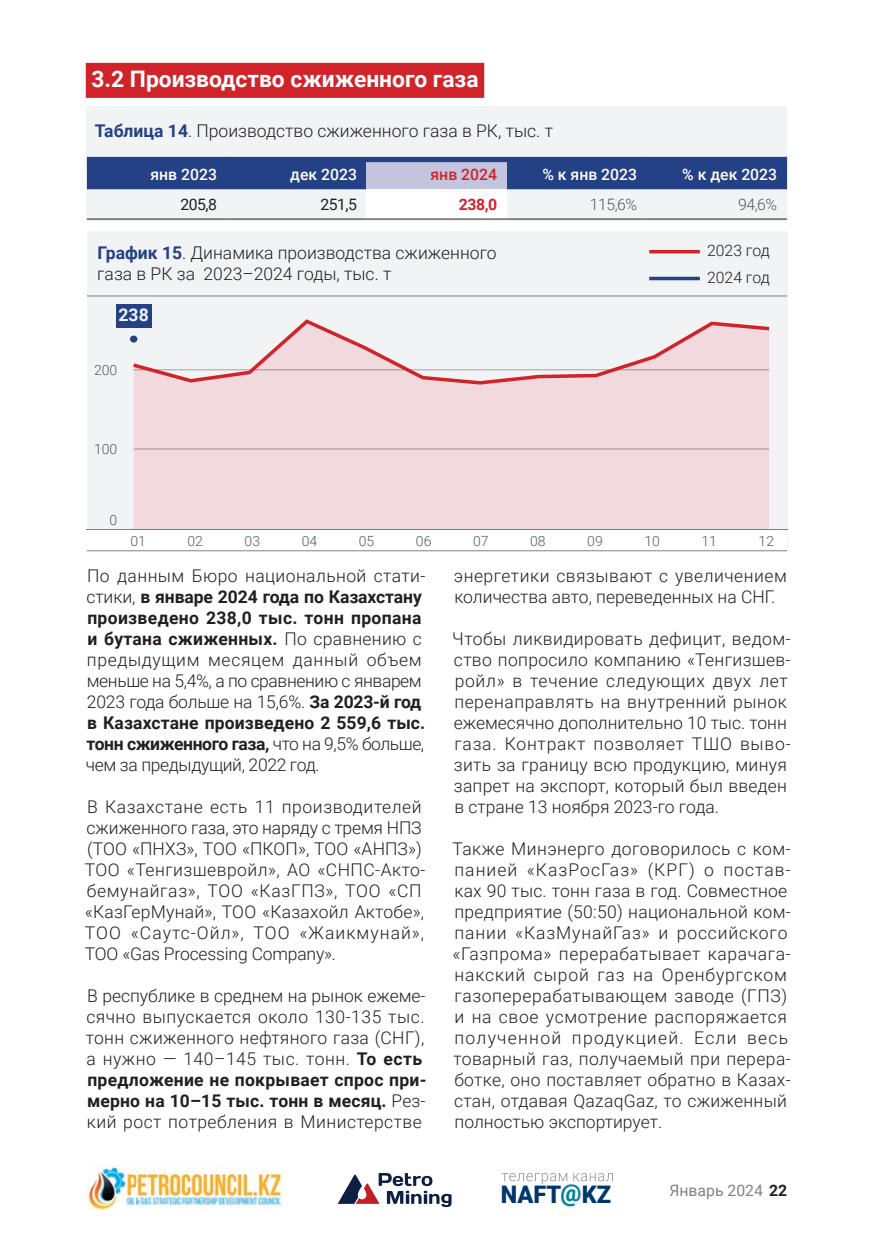
<style>
.page{position:relative;width:874px;height:1241px;background:#fff}
.page>*{position:absolute;margin:0;border:0;box-sizing:border-box;transform-origin:0 0}
.t1{font:900 24.15px "Roboto";color:#00376b}
.t2{font:700 22.75px "Roboto";color:#fff}
.t3{font:300 17.5px/21px "Roboto";letter-spacing:.02em;color:#231f20}
.t4{font:300 17.5px/21px "Roboto";letter-spacing:-.01em;color:#231f20}
.t5{font:300 17.5px/21px "Roboto";color:#231f20}
.t6{font:700 17.5px "Roboto";color:#fff}
.t7{font:500 15.75px "Roboto";color:#fff}
.t8{font:300 15.75px "Roboto";color:#231f20}
.t9{font:15.75px "Roboto";color:#808285}
.t10{font:300 15.75px "Roboto";color:#57585a}
.t11{font:15.75px "Roboto";letter-spacing:-.03em;color:#231f20}
.t12{font:500 15.75px "Roboto";color:#d1232a}
.t13{font:700 15.75px "Roboto";color:#d1232a}
.t14{font:300 14px "Roboto";color:#595959}
.s1{font-weight:700;color:#244185}
.s2{font-weight:700}
.s3{color:#00839c}
.s4{font-weight:700;color:#231f20}
</style>
<div class="page">
<svg style="left:337px;top:1173px;width:114px;height:33px"></svg>
<svg style="left:501px;top:1173px;width:66px;height:11px"></svg>
<svg style="left:573px;top:1173px;width:39px;height:8px"></svg>
<img style="left:88px;top:1167px;width:194px;height:43px">
<div style="left:87px;top:231px;width:699px;height:320px;background:#f2f3f4"></div>
<div style="left:134px;top:386px;width:634px;height:143px;background:#f1d9de"></div>
<hr style="left:134px;top:448px;width:634px;height:1px;background:#a8a9ad">
<hr style="left:134px;top:304px;width:634px;height:1px;background:#a8a9ad">
<svg style="left:129px;top:317px;width:641px;height:69px"></svg>
<hr style="left:134px;top:528px;width:633px;height:1px;background:#dad9d8">
<div style="left:87px;top:529px;width:699px;height:22px;background:#fff"></div>
<hr style="left:87px;top:529px;width:699px;height:1px;background:#595959">
<div style="left:130px;top:335px;width:7px;height:7px;background:#244185;border-radius:50%"></div>
<div style="left:116px;top:304px;width:35px;height:23px;background:#244185"></div>
<div style="left:86px;top:63px;width:398px;height:35px;background:#d1232a"></div>
<div style="left:87px;top:107px;width:699px;height:114px;background:#f2f3f4"></div>
<hr style="left:87px;top:295px;width:699px;height:1px;background:#808285">
<hr style="left:87px;top:550px;width:699px;height:1px;background:#808285">
<hr style="left:649px;top:250px;width:50px;height:3px;background:#d1232a">
<hr style="left:649px;top:277px;width:50px;height:3px;background:#244185">
<div style="left:87px;top:162px;width:699px;height:27px;background:#244185"></div>
<div style="left:367px;top:159px;width:139px;height:30px;background:#c2c5dd"></div>
<div style="left:367px;top:189px;width:139px;height:30px;background:#fff"></div>
<hr style="left:87px;top:219px;width:140px;height:1px;background:#231f20">
<hr style="left:227px;top:219px;width:140px;height:1px;background:#231f20">
<hr style="left:367px;top:219px;width:139px;height:1px;background:#231f20">
<hr style="left:506px;top:219px;width:140px;height:1px;background:#231f20">
<hr style="left:646px;top:219px;width:140px;height:1px;background:#231f20">
<div style="left:87px;top:157px;width:140px;height:5px;background:#244185"></div>
<div style="left:227px;top:157px;width:140px;height:5px;background:#244185"></div>
<div style="left:367px;top:157px;width:139px;height:5px;background:#244185"></div>
<div style="left:506px;top:157px;width:140px;height:5px;background:#244185"></div>
<div style="left:646px;top:157px;width:140px;height:5px;background:#244185"></div>
<h2 class="t2" style="left:91px;top:63px;width:388px">3.2 Производство сжиженного газа</h2>
<p class="t5" style="left:95px;top:119px;width:459px"><span class="s1">Таблица 14</span>. Производство сжиженного газа в Р К, тыс. т</p>
<p class="t7" style="left:150px;top:164px;width:68px">янв 2023</p>
<p class="t7" style="left:290px;top:164px;width:68px">дек 2023</p>
<p class="t12" style="left:430px;top:164px;width:68px">янв 2024</p>
<p class="t7" style="left:542px;top:164px;width:96px">% к янв 2023</p>
<p class="t7" style="left:682px;top:164px;width:96px">% к дек 2023</p>
<p class="t11" style="left:180px;top:193px;width:38px">205,8</p>
<p class="t11" style="left:320px;top:193px;width:38px">251,5</p>
<p class="t13" style="left:458px;top:193px;width:40px">238,0</p>
<p class="t10" style="left:589px;top:193px;width:49px">115,6%</p>
<p class="t10" style="left:737px;top:193px;width:40px">94,6%</p>
<p class="t5" style="left:97px;top:241px;width:401px"><span class="s1">График 15</span>. Динамика производства сжиженного газа в РК за 2023–2024 годы, тыс. т</p>
<p class="t6" style="left:118px;top:303px;width:32px">238</p>
<p class="t14" style="left:94px;top:360px;width:25px">200</p>
<p class="t14" style="left:94px;top:439px;width:25px">100</p>
<p class="t14" style="left:110px;top:510px;width:9px">0</p>
<p class="t8" style="left:706px;top:239px;width:64px">2023 год</p>
<p class="t8" style="left:706px;top:266px;width:64px">2024 год</p>
<p class="t14" style="left:130px;top:531px;width:17px">01</p>
<p class="t14" style="left:187px;top:531px;width:17px">02</p>
<p class="t14" style="left:244px;top:531px;width:17px">03</p>
<p class="t14" style="left:301px;top:531px;width:17px">04</p>
<p class="t14" style="left:358px;top:531px;width:17px">05</p>
<p class="t14" style="left:416px;top:531px;width:17px">06</p>
<p class="t14" style="left:473px;top:531px;width:17px">07</p>
<p class="t14" style="left:530px;top:531px;width:17px">08</p>
<p class="t14" style="left:587px;top:531px;width:17px">09</p>
<p class="t14" style="left:644px;top:531px;width:17px">10</p>
<p class="t14" style="left:701px;top:531px;width:17px">11</p>
<p class="t14" style="left:758px;top:531px;width:17px">12</p>
<p class="t4" style="left:86px;top:564px;width:341px">По данным Бюро национальной стати&shy;стики, <span class="s2">в январе 2024 года по Казахстану произведено 238,0 тыс. тонн пропана и бутана сжиженных.</span> По сравнению с предыдущим месяцем данный объем меньше на 5,4%, а по сравнению с январем 2023 года больше на 15,6%. <span class="s2">За 2023-й год в Казахстане произведено 2 559,6 тыс. тонн сжиженного газа,</span> что на 9,5% больше, чем за предыдущий, 2022 год.</p>
<p class="t3" style="left:85px;top:795px;width:342px">В Казахстане есть 11 производителей сжиженного газа, это наряду с тремя Н ПЗ (ТОО «ПНХЗ», ТОО «ПКОП», ТОО «АН ПЗ»)<br>ТОО «Тенгизшевройл», АО «СН ПС-Акто&shy;бемунайгаз», ТОО «КазГПЗ», ТОО «СП «КазГерМунай», ТОО «Казахойл Актобе», ТОО «Саутс-Ойл», ТОО «Жаикмунай», ТОО «Gas Processing Company».</p>
<p class="t3" style="left:86px;top:984px;width:342px">В республике в среднем на рынок ежеме&shy;сячно выпускается около 130-135 тыс. тонн сжиженного нефтяного газа (СН Г), а нужно — 140–145 тыс. тонн. <span class="s2">То есть предложение не покрывает спрос при&shy;мерно на 10–15 тыс. тонн в месяц.</span> Рез&shy;кий рост потребления в Министерстве</p>
<p class="t3" style="left:453px;top:564px;width:334px">энергетики связывают с увеличением количества авто, переведенных на СН Г.</p>
<p class="t3" style="left:452px;top:627px;width:340px">Чтобы ликвидировать дефицит, ведом&shy;ство попросило компанию «Тенгизшев&shy;ройл» в течение следующих двух лет перенаправлять на внутренний рынок ежемесячно дополнительно 10 тыс. тонн газа. Контракт позволяет ТШО выво&shy;зить за границу всю продукцию, минуя запрет на экспорт, который был введен в стране 13 ноября 2023-го года.</p>
<p class="t3" style="left:452px;top:837px;width:340px">Также Минэнерго договорилось с ком&shy;панией «КазРосГаз» (КРГ) о постав&shy;ках 90 тыс. тонн газа в год. Совместное предприятие (50:50) национальной ком&shy;пании «КазМунайГаз» и российского «Газпрома» перерабатывает карачага&shy;накский сырой газ на Оренбургском газоперерабатывающем заводе (ГПЗ) и на свое усмотрение распоряжается полученной продукцией. Если весь товарный газ, получаемый при перера&shy;ботке, оно поставляет обратно в Казах&shy;стан, отдавая QazaqGaz, то сжиженный полностью экспортирует.</p>
<h1 class="t1" style="left:500px;top:1177px;width:112px">NAFT<span class="s3">@</span>KZ</h1>
<p class="t9" style="left:669px;top:1178px;width:119px">Январь 2024 <span class="s4">22</span></p>
</div>
